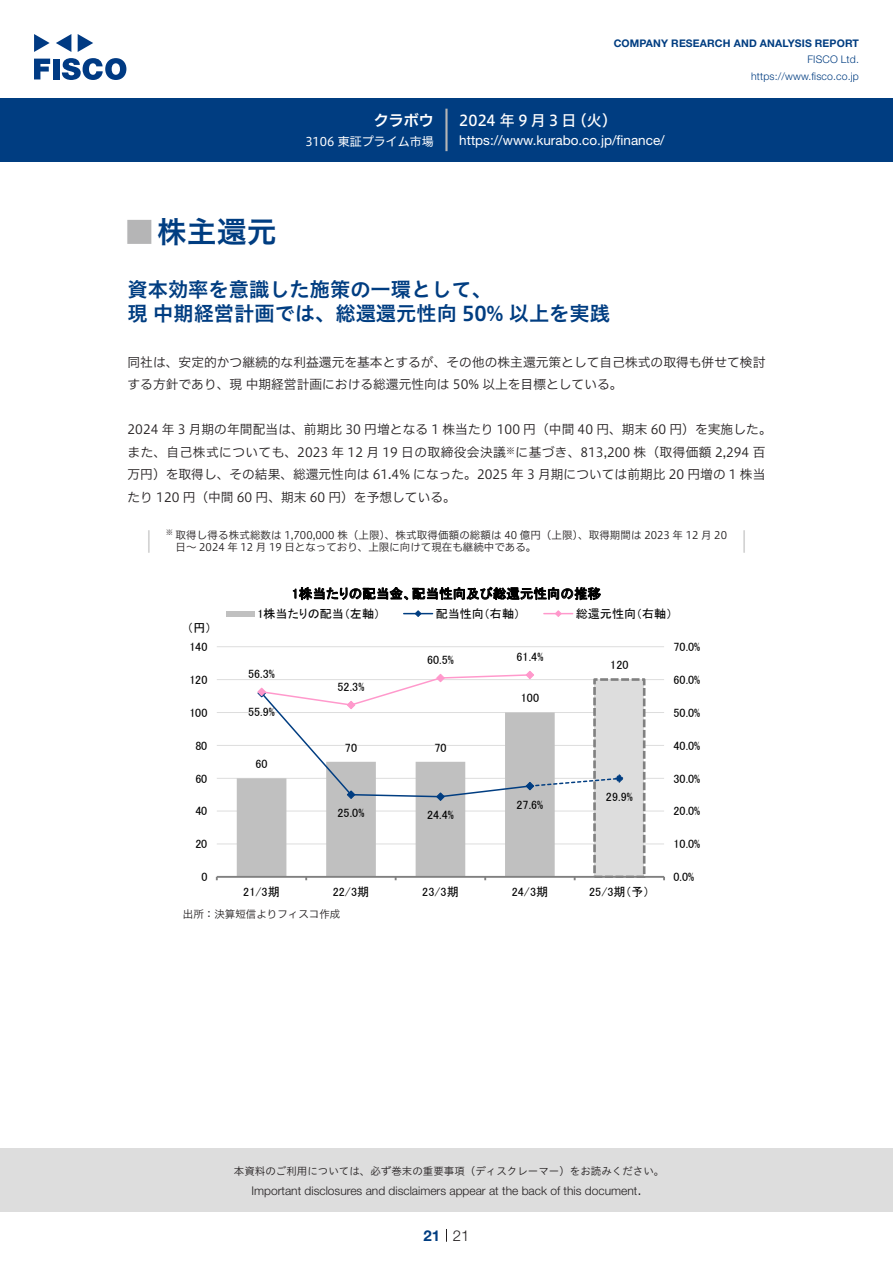
<style>
.page{position:relative;width:893px;height:1263px;background:#fff}
.page>*{position:absolute;margin:0;border:0;box-sizing:border-box;transform-origin:0 0}
.t1{font:30px "Hiragino UD Sans Std N W6";color:#003d81}
.t2{font:24px "Hiragino UD Sans Std N W6";color:#b5b5b6}
.中タイトル{font:20.25px/24px "Hiragino UD Sans Std W6";color:#003d81}
.t3{font:15px "Hiragino UD Sans F Std N W5";letter-spacing:.21em;color:#fff}
.t4{font:15px "Hiragino UD Sans F Std N W6";color:#fff}
.t5{font:300 15px "Helvetica Neue LT Std";color:#231f20}
.t6{font:700 15px "Helvetica Neue LT Std";color:#003d81}
.t7{font:13.5px "Helvetica Neue LT Std";color:#fff}
.t8{font:13.5px "MS P Gothic";color:#000}
.本文{font:12.75px/22.5px "Hiragino UD Sans F Std N W3";color:#231f20}
.t9{font:12.15px "MS P Gothic";color:#000}
.t10{font:12px "MS P Gothic";color:#000}
.t11{font:300 12px "Helvetica Neue LT Std";color:#231f20}
.t12{font:12px "Hiragino UD Sans F Std N W4";color:#fff}
.表組み基本スタイル{font:10.5px "Hiragino UD Sans F Std N W3";color:#231f20}
.t13{font:10.5px "Hiragino UD Sans Std W3";color:#231f20}
.t14{font:700 10.5px "Helvetica Neue LT Std";letter-spacing:.015em;color:#003d81}
.t15{font:300 10.5px/16.5px "Helvetica Neue LT Std";letter-spacing:.015em;color:#003d81;text-align:right}
.本文-2{font:8.85px "Hiragino UD Sans F Std N W3";color:#231f20}
.t16{font:7.35px "Hiragino UD Sans F Std N W3";color:#231f20}
</style>
<div class="page">
<div style="left:0;top:1148px;width:893px;height:64px;background:#ddd"></div>
<svg style="left:34px;top:59px;width:16px;height:20px"></svg>
<div style="left:53px;top:59px;width:6px;height:20px;background:#003a83"></div>
<svg style="left:62px;top:58px;width:64px;height:22px"></svg>
<svg style="left:34px;top:34px;width:16px;height:18px"></svg>
<svg style="left:78px;top:34px;width:15px;height:18px"></svg>
<svg style="left:56px;top:34px;width:15px;height:18px"></svg>
<div style="left:0;top:98px;width:893px;height:64px;background:#003d81"></div>
<hr style="left:445px;top:109px;width:3px;height:42px;background:#b5b5b6">
<svg style="left:446px;top:1229px;width:1px;height:13px"></svg>
<hr style="left:148px;top:530px;width:2px;height:23px;background:#d3d3d3">
<hr style="left:743px;top:530px;width:2px;height:23px;background:#d3d3d3">
<hr style="left:217px;top:843px;width:447px;height:1px;background:#ddd">
<hr style="left:217px;top:811px;width:447px;height:1px;background:#ddd">
<hr style="left:217px;top:778px;width:447px;height:1px;background:#ddd">
<hr style="left:217px;top:745px;width:447px;height:1px;background:#ddd">
<hr style="left:217px;top:712px;width:447px;height:1px;background:#ddd">
<hr style="left:217px;top:679px;width:447px;height:1px;background:#ddd">
<hr style="left:217px;top:646px;width:447px;height:1px;background:#ddd">
<div style="left:594px;top:679px;width:50px;height:198px;background:#ddd"></div>
<div style="left:593px;top:678px;width:52px;height:200px;border:3px dashed #808080"></div>
<svg style="left:237px;top:778px;width:318px;height:98px;fill:#c0c0c0"></svg>
<hr style="left:217px;top:876px;width:447px;height:2px;background:#808080">
<svg style="left:257px;top:671px;width:367px;height:130px"></svg>
<div style="left:226px;top:611px;width:28px;height:5px;background:#c0c0c0"></div>
<svg style="left:404px;top:610px;width:28px;height:7px"></svg>
<svg style="left:544px;top:610px;width:29px;height:7px"></svg>
<p class="t4" style="left:374px;top:109px;width:62px">クラボウ</p>
<p class="t12" style="left:305px;top:132px;width:130px">3106 東証プライム市場</p>
<p class="t14" style="left:614px;top:37px;width:247px">COMPANY RESEARCH AND ANALYSIS REPORT</p>
<p class="t15" style="left:751px;top:51px;width:109px">FISCO Ltd. https://www.fisco.co j p.</p>
<p class="t3" style="left:459px;top:109px;width:119px">2024年9月3日</p>
<p class="t3" style="left:572px;top:109px;width:47px">（火(</p>
<p class="t7" style="left:459px;top:132px;width:207px">https://www.kurabo.co j p. /finance/</p>
<p class="t1" style="left:157px;top:209px;width:121px">株主還元</p>
<p class="t2" style="left:128px;top:213px;width:25px">█</p>
<p class="中タイトル" style="left:128px;top:276px;width:484px">資本効率を意識した施策の一環として、<br>現中期経営計画では、総還還元性向 50% 以上を実践</p>
<p class="本文" style="left:128px;top:350px;width:639px">同社は、安定的かつ継続的な利益還元を基本とするが、その他の株主還元策として自己株式の取得も併せて検討する方針であり、現中期経営計画における総還元性向は 50% 以上を目標としている。</p>
<p class="本文" style="left:515px;top:418px;width:258px;text-indent:-388px">2024 年 3 月期の年間配当は、前期比 30 円増となる 1 株当たり 100 円（中間 40 円、期末 60 円）を実施した。に基づき、813,200 株（取得価額 2,294 百</p>
<p class="本文" style="left:128px;top:440px;width:639px">また、自己株式についても、2023 年 12 月 19 日の取締役会決議<br>万円）を取得し、その結果、総還元性向は 61.4% になった。2025 年 3 月期については前期比 20 円増の 1 株当たり 120 円（中間 60 円、期末 60 円）を予想している。</p>
<p class="表組み基本スタイル" style="left:176px;top:528px;width:553px">取得し得る株式総数は 1,700,000 株（上限）、株式取得価額の総額は 40 億円（上限）、取得期間は 2023 年 12 月 20</p>
<p class="本文-2" style="left:506px;top:444px;width:10px">※</p>
<p class="t16" style="left:166px;top:527px;width:9px">※</p>
<p class="表組み基本スタイル" style="left:176px;top:540px;width:362px">日～ 2024 年 12 月 19 日となっており、上限に向けて現在も継続中である。</p>
<p class="t8" style="left:292px;top:587px;width:311px">1株当たりの配当金、配当性向及び総還元性向の推移</p>
<p class="t10" style="left:576px;top:608px;width:98px">総還元性向（右軸(</p>
<p class="t10" style="left:257px;top:608px;width:124px">1株当たりの配当（左軸）</p>
<p class="t10" style="left:436px;top:608px;width:86px">配当性向（右軸）</p>
<p class="t10" style="left:187px;top:622px;width:26px">円（ (</p>
<p class="t10" style="left:189px;top:641px;width:20px">140</p>
<p class="t10" style="left:189px;top:673px;width:20px">120</p>
<p class="t10" style="left:248px;top:667px;width:28px">56.3%</p>
<p class="t10" style="left:338px;top:681px;width:28px">52.3%</p>
<p class="t10" style="left:427px;top:654px;width:28px">60.5%</p>
<p class="t9" style="left:516px;top:650px;width:28px">61.4%</p>
<p class="t10" style="left:610px;top:659px;width:20px">120</p>
<p class="t10" style="left:674px;top:641px;width:28px">70.0%</p>
<p class="t10" style="left:674px;top:673px;width:28px">60.0%</p>
<p class="t9" style="left:521px;top:692px;width:20px">100</p>
<p class="t10" style="left:189px;top:706px;width:20px">100</p>
<p class="t10" style="left:248px;top:705px;width:28px">55.9%</p>
<p class="t10" style="left:674px;top:706px;width:28px">50.0%</p>
<p class="t10" style="left:195px;top:739px;width:13px">80</p>
<p class="t10" style="left:345px;top:741px;width:14px">70</p>
<p class="t10" style="left:434px;top:741px;width:14px">70</p>
<p class="t10" style="left:674px;top:739px;width:28px">40.0%</p>
<p class="t10" style="left:255px;top:758px;width:14px">60</p>
<p class="t10" style="left:195px;top:772px;width:13px">60</p>
<p class="t10" style="left:674px;top:772px;width:28px">30.0%</p>
<p class="t10" style="left:195px;top:805px;width:13px">40</p>
<p class="t10" style="left:338px;top:807px;width:28px">25.0%</p>
<p class="t10" style="left:427px;top:809px;width:28px">24.4%</p>
<p class="t10" style="left:516px;top:798px;width:28px">27.6%</p>
<p class="t10" style="left:606px;top:791px;width:28px">29.9%</p>
<p class="t10" style="left:674px;top:805px;width:28px">20.0%</p>
<p class="t10" style="left:195px;top:838px;width:13px">20</p>
<p class="t10" style="left:674px;top:838px;width:28px">10.0%</p>
<p class="t10" style="left:201px;top:871px;width:8px">0</p>
<p class="t10" style="left:674px;top:871px;width:22px">0.0%</p>
<p class="t10" style="left:243px;top:885px;width:38px">21/3期</p>
<p class="t10" style="left:333px;top:885px;width:38px">22/3期</p>
<p class="t10" style="left:422px;top:885px;width:38px">23/3期</p>
<p class="t10" style="left:512px;top:885px;width:38px">24/3期</p>
<p class="t10" style="left:589px;top:885px;width:62px">25/3期予（ (</p>
<p class="表組み基本スタイル" style="left:183px;top:906px;width:159px">出所：決算短信よりフィスコ作成</p>
<p class="t13" style="left:234px;top:1163px;width:432px">本資料のご利用については、必ず巻末の重要事項（ディスクレーマー）をお読みください。</p>
<p class="t5" style="left:637px;top:1180px;width:6px">.</p>
<p class="t11" style="left:251px;top:1183px;width:387px">Important disclosures and disclaimers appear at the back of this document</p>
<p class="t6" style="left:423px;top:1226px;width:18px">21</p>
<p class="t5" style="left:453px;top:1226px;width:18px">21</p>
</div>
